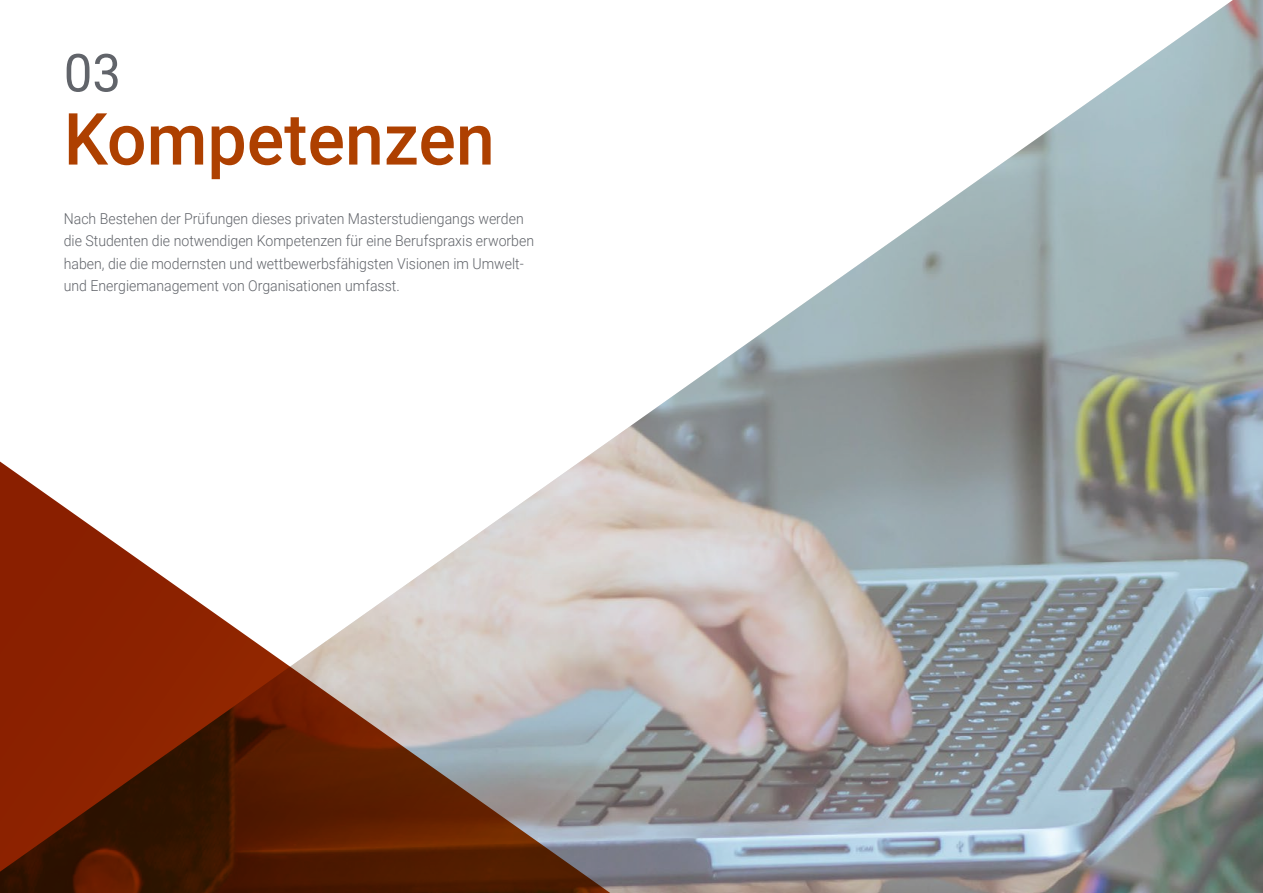
<style>
.page{position:relative;width:1263px;height:893px;background:#fff}
.page>*{position:absolute;margin:0;border:0;box-sizing:border-box;transform-origin:0 0}
.t1{font:500 72px "Roboto";color:#ae4000}
.t2{font:52.5px "Roboto";color:#61646a}
.t3{font:300 15px/22.5px "Roboto";color:#61646a;scale:.94 1}
</style>
<div class="page">
<img style="left:602px;top:0;width:661px;height:893px">
<svg style="left:0;top:446px;width:640px;height:447px"></svg>
<h2 class="t2" style="left:64px;top:36px;width:59px">03</h2>
<h1 class="t1" style="left:64px;top:89px;width:432px">Kompetenzen</h1>
<p class="t3" style="left:64px;top:207px;width:502px">Nach Bestehen der Prüfungen dieses privaten Masterstudiengangs werden die Studenten die notwendigen Kompetenzen für eine Berufspraxis erworben haben, die die modernsten und wettbewerbsfähigsten Visionen im Umwelt&shy;und Energiemanagement von Organisationen umfasst.</p>
</div>
